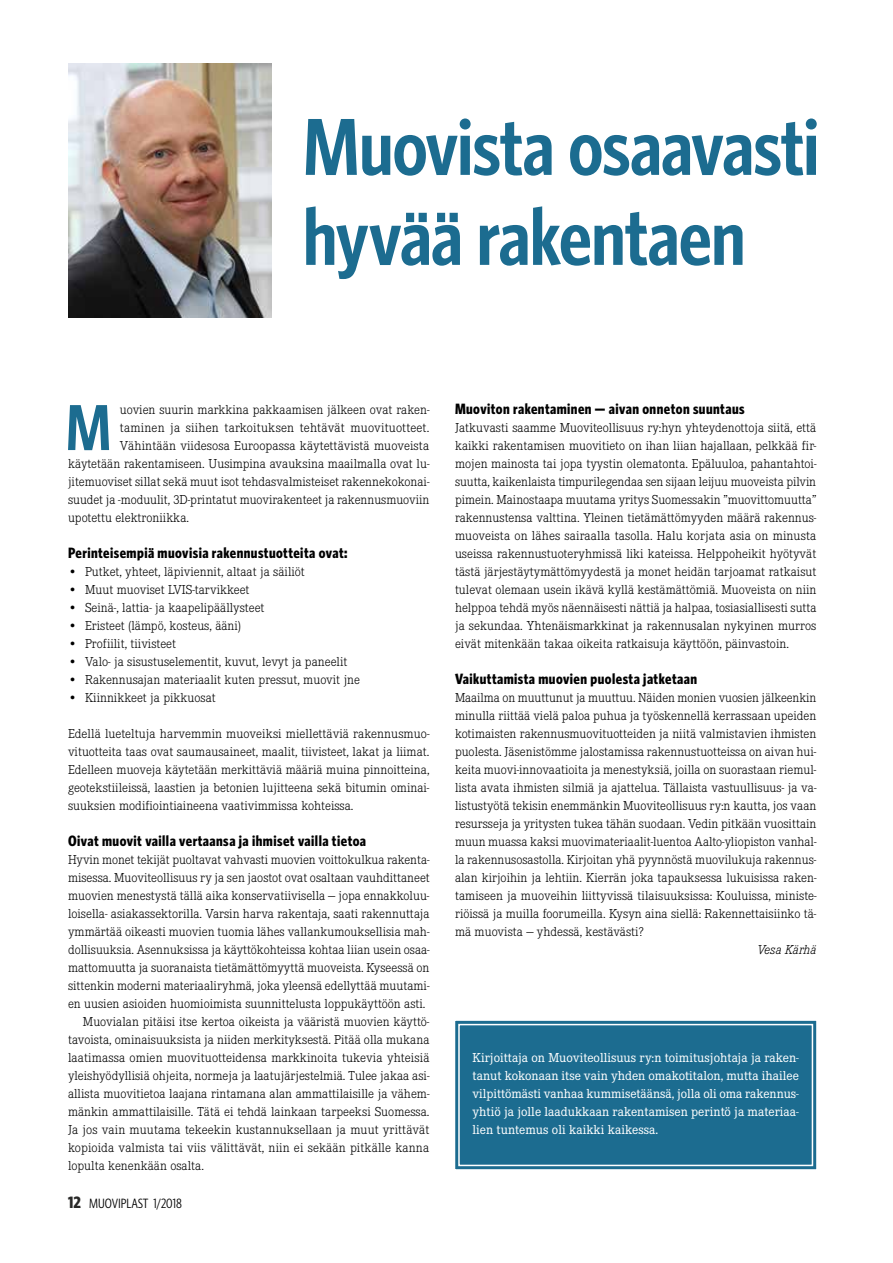
<style>
.page{position:relative;width:893px;height:1263px;background:#fff}
.page>*{position:absolute;margin:0;border:0;box-sizing:border-box;transform-origin:0 0}
.t1{font:600 81px/90px "Whitney Condensed";letter-spacing:-.015em;color:#1c6c90}
.t2{font:600 65.1px "Whitney Condensed";color:#1c6c90}
.t3{font:700 15px "Whitney Condensed";letter-spacing:.03em;color:#000}
.t4{font:300 13.5px/18px "Corporate E";color:#000;text-align:justify}
.t5{font:13.5px/18px "Corporate E";color:#fff;text-align:justify}
.t6{font:13.5px "Whitney Condensed";color:#000}
.t7{font:italic 300 13.5px "Corporate E";color:#000}
.s1{font-weight:700;font-size:16.5px;color:#282827}
</style>
<div class="page">
<img style="left:68px;top:64px;width:203px;height:253px">
<div style="left:455px;top:1020px;width:362px;height:150px;background:#1c6c90"></div>
<div style="left:458px;top:1024px;width:355px;height:142px;border:2px solid #fff"></div>
<h1 class="t1" style="left:303px;top:100px;width:518px">Muovista osaavasti hyvää rakentaen</h1>
<h2 class="t2" style="left:66px;top:390px;width:47px">M</h2>
<p class="t4" style="left:120px;top:400px;width:311px">uovien suurin markkina pakkaamisen jälkeen ovat raken-</p>
<p class="t4" style="left:120px;top:418px;width:311px">taminen ja siihen tarkoituksen tehtävät muovituotteet.</p>
<p class="t4" style="left:120px;top:436px;width:311px">Vähintään viidesosa Euroopassa käytettävistä muoveista</p>
<p class="t4" style="left:68px;top:454px;width:363px">käytetään rakentamiseen. Uusimpina avauksina maailmalla ovat lu-</p>
<p class="t4" style="left:68px;top:472px;width:363px">jitemuoviset sillat sekä muut isot tehdasvalmisteiset rakennekokonai-</p>
<p class="t4" style="left:68px;top:490px;width:363px">suudet ja -moduulit, 3D-printatut muovirakenteet ja rakennusmuoviin</p>
<p class="t4" style="left:68px;top:508px;width:123px">upotettu elektroniikka.</p>
<p class="t3" style="left:68px;top:544px;width:281px">Perinteisempiä muovisia rakennustuotteita ovat:</p>
<p class="t4" style="left:68px;top:562px;width:238px">• Putket, yhteet, läpiviennit, altaat ja säiliöt</p>
<p class="t4" style="left:68px;top:580px;width:183px">• Muut muoviset LVIS-tarvikkeet</p>
<p class="t4" style="left:68px;top:598px;width:198px">• Seinä-, lattia- ja kaapelipäällysteet</p>
<p class="t4" style="left:68px;top:616px;width:175px">• Eristeet (lämpö, kosteus, ääni)</p>
<p class="t4" style="left:68px;top:634px;width:109px">• Profiilit, tiivisteet</p>
<p class="t4" style="left:68px;top:652px;width:281px">• Valo- ja sisustuselementit, kuvut, levyt ja paneelit</p>
<p class="t4" style="left:68px;top:670px;width:294px">• Rakennusajan materiaalit kuten pressut, muovit jne</p>
<p class="t4" style="left:68px;top:688px;width:149px">• Kiinnikkeet ja pikkuosat</p>
<p class="t4" style="left:68px;top:724px;width:363px">Edellä lueteltuja harvemmin muoveiksi miellettäviä rakennusmuo&shy;vituotteita taas ovat saumausaineet, maalit, tiivisteet, lakat ja liimat.<br>Edelleen muoveja käytetään merkittäviä määriä muina pinnoitteina, geotekstiileissä, laastien ja betonien lujitteena sekä bitumin ominai&shy;suuksien modifiointiaineena vaativimmissa kohteissa.</p>
<p class="t3" style="left:68px;top:832px;width:300px">Oivat muovit vailla vertaansa ja ihmiset vailla tietoa</p>
<p class="t4" style="left:68px;top:850px;width:363px">Hyvin monet tekijät puoltavat vahvasti muovien voittokulkua rakenta-</p>
<p class="t4" style="left:68px;top:868px;width:363px">misessa. Muoviteollisuus ry ja sen jaostot ovat osaltaan vauhdittaneet</p>
<p class="t4" style="left:68px;top:886px;width:363px">muovien menestystä tällä aika konservatiivisella — jopa ennakkoluu-</p>
<p class="t4" style="left:68px;top:904px;width:363px">loisella- asiakassektorilla. Varsin harva rakentaja, saati rakennuttaja</p>
<p class="t4" style="left:68px;top:922px;width:363px">ymmärtää oikeasti muovien tuomia lähes vallankumouksellisia mah-</p>
<p class="t4" style="left:68px;top:940px;width:363px">dollisuuksia. Asennuksissa ja käyttökohteissa kohtaa liian usein osaa-</p>
<p class="t4" style="left:68px;top:958px;width:363px">mattomuutta ja suoranaista tietämättömyyttä muoveista. Kyseessä on</p>
<p class="t4" style="left:68px;top:976px;width:363px">sittenkin moderni materiaaliryhmä, joka yleensä edellyttää muutami-</p>
<p class="t4" style="left:68px;top:994px;width:359px">en uusien asioiden huomioimista suunnittelusta loppukäyttöön asti.</p>
<p class="t4" style="left:83px;top:1012px;width:348px">Muovialan pitäisi itse kertoa oikeista ja vääristä muovien käyttö-</p>
<p class="t4" style="left:68px;top:1030px;width:363px">tavoista, ominaisuuksista ja niiden merkityksestä. Pitää olla mukana</p>
<p class="t4" style="left:68px;top:1048px;width:363px">laatimassa omien muovituotteidensa markkinoita tukevia yhteisiä</p>
<p class="t4" style="left:68px;top:1066px;width:363px">yleishyödyllisiä ohjeita, normeja ja laatujärjestelmiä. Tulee jakaa asi-</p>
<p class="t4" style="left:68px;top:1084px;width:363px">allista muovitietoa laajana rintamana alan ammattilaisille ja vähem-</p>
<p class="t4" style="left:68px;top:1102px;width:363px">mänkin ammattilaisille. Tätä ei tehdä lainkaan tarpeeksi Suomessa.</p>
<p class="t4" style="left:68px;top:1120px;width:363px">Ja jos vain muutama tekeekin kustannuksellaan ja muut yrittävät</p>
<p class="t4" style="left:68px;top:1138px;width:363px">kopioida valmista tai viis välittävät, niin ei sekään pitkälle kanna</p>
<p class="t4" style="left:68px;top:1156px;width:137px">lopulta kenenkään osalta.</p>
<p class="t6" style="left:68px;top:1195px;width:115px"><span class="s1">12</span> MUOVIPLAST 1/2018</p>
<p class="t3" style="left:455px;top:400px;width:291px">Muoviton rakentaminen — aivan onneton suuntaus</p>
<p class="t4" style="left:455px;top:418px;width:363px">Jatkuvasti saamme Muoviteollisuus ry:hyn yhteydenottoja siitä, että kaikki rakentamisen muovitieto on ihan liian hajallaan, pelkkää fir&shy;mojen mainosta tai jopa tyystin olematonta. Epäluuloa, pahantahtoi&shy;suutta, kaikenlaista timpurilegendaa sen sijaan leijuu muoveista pilvin pimein. Mainostaapa muutama yritys Suomessakin ”muovittomuutta” rakennustensa valttina. Yleinen tietämättömyyden määrä rakennus&shy;muoveista on lähes sairaalla tasolla. Halu korjata asia on minusta useissa rakennustuoteryhmissä liki kateissa. Helppoheikit hyötyvät tästä järjestäytymättömyydestä ja monet heidän tarjoamat ratkaisut tulevat olemaan usein ikävä kyllä kestämättömiä. Muoveista on niin helppoa tehdä myös näennäisesti nättiä ja halpaa, tosiasiallisesti sutta ja sekundaa. Yhtenäismarkkinat ja rakennusalan nykyinen murros eivät mitenkään takaa oikeita ratkaisuja käyttöön, päinvastoin.</p>
<p class="t3" style="left:455px;top:670px;width:244px">Vaikuttamista muovien puolesta jatketaan</p>
<p class="t4" style="left:455px;top:688px;width:363px">Maailma on muuttunut ja muuttuu. Näiden monien vuosien jälkeenkin minulla riittää vielä paloa puhua ja työskennellä kerrassaan upeiden kotimaisten rakennusmuovituotteiden ja niitä valmistavien ihmisten puolesta. Jäsenistömme jalostamissa rakennustuotteissa on aivan hui&shy;keita muovi-innovaatioita ja menestyksiä, joilla on suorastaan riemul&shy;lista avata ihmisten silmiä ja ajattelua. Tällaista vastuullisuus- ja va&shy;listustyötä tekisin enemmänkin Muoviteollisuus ry:n kautta, jos vaan resursseja ja yritysten tukea tähän suodaan. Vedin pitkään vuosittain muun muassa kaksi muovimateriaalit-luentoa Aalto-yliopiston vanhal&shy;la rakennusosastolla. Kirjoitan yhä pyynnöstä muovilukuja rakennus&shy;alan kirjoihin ja lehtiin. Kierrän joka tapauksessa lukuisissa raken&shy;tamiseen ja muoveihin liittyvissä tilaisuuksissa: Kouluissa, ministe&shy;riöissä ja muilla foorumeilla. Kysyn aina siellä: Rakennettaisiinko tä&shy;mä muovista — yhdessä, kestävästi?</p>
<p class="t7" style="left:758px;top:941px;width:60px">Vesa Kärhä</p>
<p class="t5" style="left:472px;top:1048px;width:328px">Kirjoittaja on Muoviteollisuus ry:n toimitusjohtaja ja raken&shy;tanut kokonaan itse vain yhden omakotitalon, mutta ihailee vilpittömästi vanhaa kummisetäänsä, jolla oli oma rakennus&shy;yhtiö ja jolle laadukkaan rakentamisen perintö ja materiaa&shy;lien tuntemus oli kaikki kaikessa.</p>
</div>
